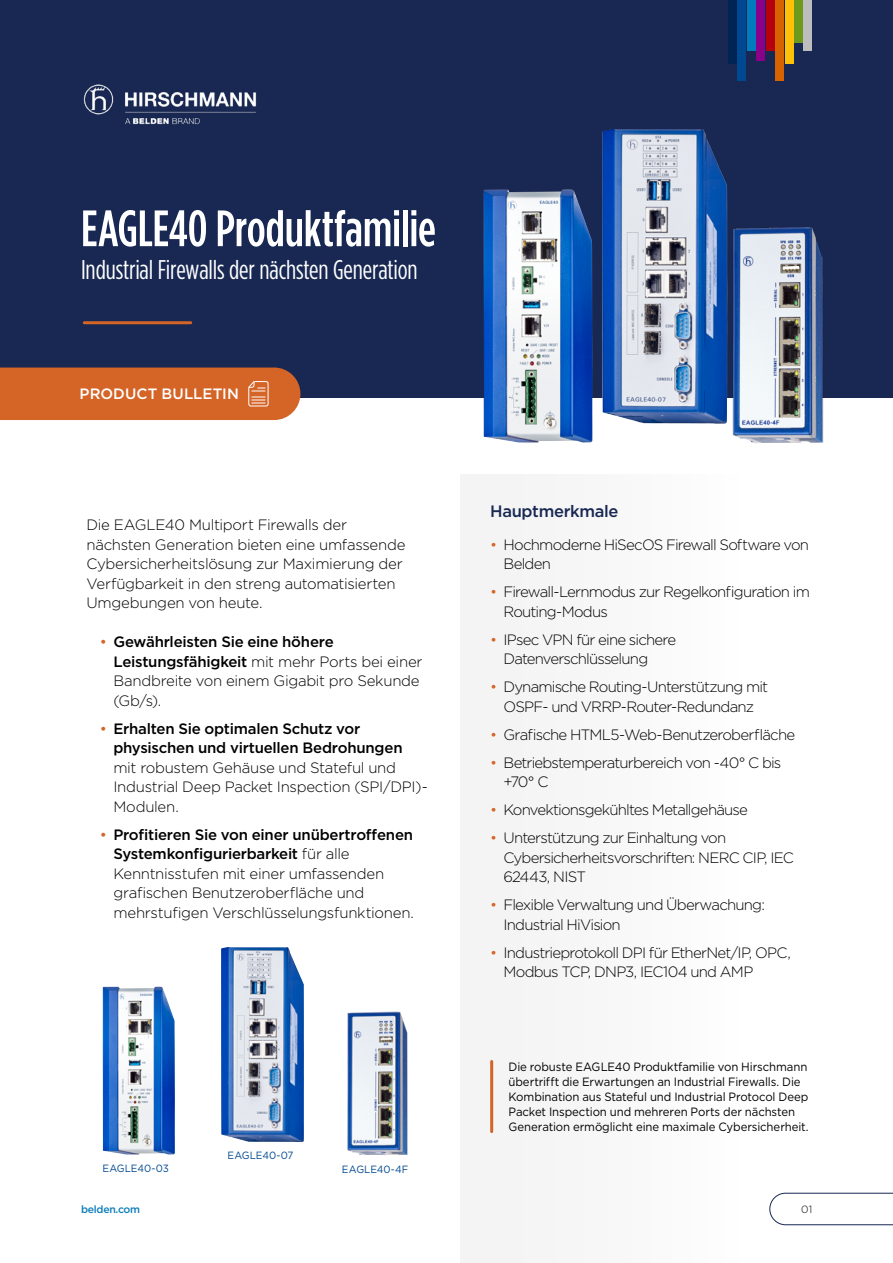
<style>
.page{position:relative;width:893px;height:1263px;background:#fff}
.page>*{position:absolute;margin:0;border:0;box-sizing:border-box;transform-origin:0 0}
.t1{font:500 51px "Gotham Condensed";letter-spacing:-.005em;color:#fff}
.t2{font:27px "Gotham Condensed";letter-spacing:-.005em;color:#fff}
.t3{font:500 16.5px "Gotham";letter-spacing:-.02em;color:#182853}
.t4{font:300 15px/19.5px "Gotham";letter-spacing:-.045em;color:#000}
.t5{font:300 15px/19.5px "Gotham";letter-spacing:-.02em;color:#000}
.t6{font:300 15px/19.5px "Gotham";letter-spacing:-.015em;color:#000}
.t7{font:500 15px/19.5px "Gotham";letter-spacing:-.015em;color:#000}
.t8{font:500 15px "Gotham";letter-spacing:.005em;color:#fff}
.t9{font:12px/15px "Gotham";letter-spacing:-.01em;color:#000;scale:.95 1}
.t10{font:10.5px "Gotham";color:#004990;scale:.95 1}
.t11{font:500 10.5px "Gotham";letter-spacing:-.025em;color:#0b7dbb}
.t12{font:300 10.5px "Gotham";color:#000}
.s1{font-weight:400;color:#d56427}
.s2{font-weight:500}
.s3{color:#d56427}
</style>
<div class="page">
<div style="left:460px;top:474px;width:278px;height:789px;background:#f4f4f4"></div>
<div style="left:0;top:0;width:893px;height:398px;background:#182853"></div>
<hr style="left:84px;top:321px;width:107px;height:3px;background:#d56427">
<hr style="left:490px;top:1061px;width:3px;height:71px;background:#d56427">
<svg style="left:769px;top:1193px;width:124px;height:32px"></svg>
<img style="left:83px;top:84px;width:174px;height:41px">
<div style="left:0;top:367px;width:300px;height:53px;background:#d56427"></div>
<div style="left:766px;top:0;width:8px;height:51px;background:#b7000e"></div>
<div style="left:775px;top:0;width:9px;height:81px;background:#d66300"></div>
<div style="left:794px;top:0;width:8px;height:43px;background:#6e9a1c"></div>
<div style="left:757px;top:0;width:8px;height:61px;background:#890089"></div>
<div style="left:738px;top:0;width:8px;height:81px;background:#004990"></div>
<div style="left:785px;top:0;width:8px;height:64px;background:#ffc107"></div>
<div style="left:804px;top:0;width:8px;height:51px;background:#bdbdbd"></div>
<div style="left:747px;top:0;width:8px;height:51px;background:#007cbe"></div>
<div style="left:728px;top:0;width:8px;height:64px;background:#002554"></div>
<img style="left:483px;top:189px;width:110px;height:254px">
<img style="left:602px;top:129px;width:125px;height:295px">
<img style="left:732px;top:227px;width:92px;height:216px">
<img style="left:103px;top:986px;width:72px;height:168px">
<img style="left:221px;top:947px;width:83px;height:195px">
<img style="left:347px;top:1011px;width:61px;height:144px">
<h1 class="t1" style="left:81px;top:199px;width:356px">EAGLE40 Produktfamilie</h1>
<h2 class="t2" style="left:81px;top:254px;width:338px">Industrial Firewalls der nächsten Generation</h2>
<p class="t8" style="left:80px;top:384px;width:161px">PRODUCT BULLETIN</p>
<p class="t5" style="left:86px;top:515px;width:321px">Die EAGLE40 Multiport Firewalls der nächsten Generation bieten eine umfassende Cybersicherheitslösung zur Maximierung der Verfügbarkeit in den streng automatisierten Umgebungen von heute.</p>
<p class="t6" style="left:113px;top:632px;width:311px;text-indent:-14px"><span class="s1">•</span> <span class="s2">Gewährleisten Sie eine höhere<br>Leistungsfähigkeit</span> mit mehr Ports bei einer<br>Bandbreite von einem Gigabit pro Sekunde (Gb/s).</p>
<p class="t7" style="left:113px;top:719px;width:291px;text-indent:-14px"><span class="s1">•</span> Erhalten Sie optimalen Schutz vor physischen und virtuellen Bedrohungen</p>
<p class="t5" style="left:113px;top:757px;width:316px">mit robustem Gehäuse und Stateful und<br>Industrial Deep Packet Inspection (SPI/DPI)-<br>Modulen.</p>
<p class="t5" style="left:113px;top:824px;width:302px;text-indent:-14px"><span class="s1">•</span> <span class="s2">Profitieren Sie von einer unübertroffenen Systemkonfigurierbarkeit</span> für alle Kenntnisstufen mit einer umfassenden grafischen Benutzeroberfläche und mehrstufigen Verschlüsselungsfunktionen.</p>
<p class="t10" style="left:103px;top:1161px;width:71px">EAGLE40-03</p>
<p class="t11" style="left:81px;top:1202px;width:61px">belden.com</p>
<p class="t10" style="left:228px;top:1149px;width:71px">EAGLE40-07</p>
<p class="t10" style="left:342px;top:1162px;width:71px">EAGLE40-4F</p>
<p class="t3" style="left:490px;top:500px;width:130px">Hauptmerkmale</p>
<p class="t4" style="left:503px;top:534px;width:307px;text-indent:-14px"><span class="s3">•</span> Hochmoderne HiSecOS Firewall Software von<br>Belden</p>
<p class="t4" style="left:503px;top:581px;width:308px;text-indent:-14px"><span class="s3">•</span> Firewall-Lernmodus zur Regelkonfiguration im<br>Routing-Modus</p>
<p class="t4" style="left:503px;top:629px;width:174px;text-indent:-14px"><span class="s3">•</span> IPsec VPN für eine sichere<br>Datenverschlüsselung</p>
<p class="t4" style="left:490px;top:677px;width:280px;text-align:center"><span class="s3">•</span> Dynamische Routing-Unterstützung mit<br>OSPF- und VRRP-Router-Redundanz</p>
<p class="t4" style="left:490px;top:724px;width:307px"><span class="s3">•</span> Grafische HTML5-Web-Benutzeroberfläche</p>
<p class="t4" style="left:503px;top:752px;width:279px;text-indent:-14px"><span class="s3">•</span> Betriebstemperaturbereich von -40° C bis +70° C</p>
<p class="t4" style="left:490px;top:800px;width:259px"><span class="s3">•</span> Konvektionsgekühltes Metallgehäuse</p>
<p class="t4" style="left:503px;top:828px;width:292px;text-indent:-14px"><span class="s3">•</span> Unterstützung zur Einhaltung von<br>Cybersicherheitsvorschriften: NERC CIP, IEC<br>62443, NIST</p>
<p class="t4" style="left:503px;top:895px;width:263px;text-indent:-14px"><span class="s3">•</span> Flexible Verwaltung und Überwachung:<br>Industrial HiVision</p>
<p class="t4" style="left:503px;top:942px;width:289px;text-indent:-14px"><span class="s3">•</span> Industrieprotokoll DPI für EtherNet/IP, OPC,<br>Modbus TCP, DNP3, IEC104 und AMP</p>
<p class="t9" style="left:508px;top:1059px;width:317px">Die robuste EAGLE40 Produktfamilie von Hirschmann übertrifft die Erwartungen an Industrial Firewalls. Die Kombination aus Stateful und Industrial Protocol Deep Packet Inspection und mehreren Ports der nächsten Generation ermöglicht eine maximale Cybersicherheit.</p>
<p class="t12" style="left:801px;top:1203px;width:12px">01</p>
</div>
